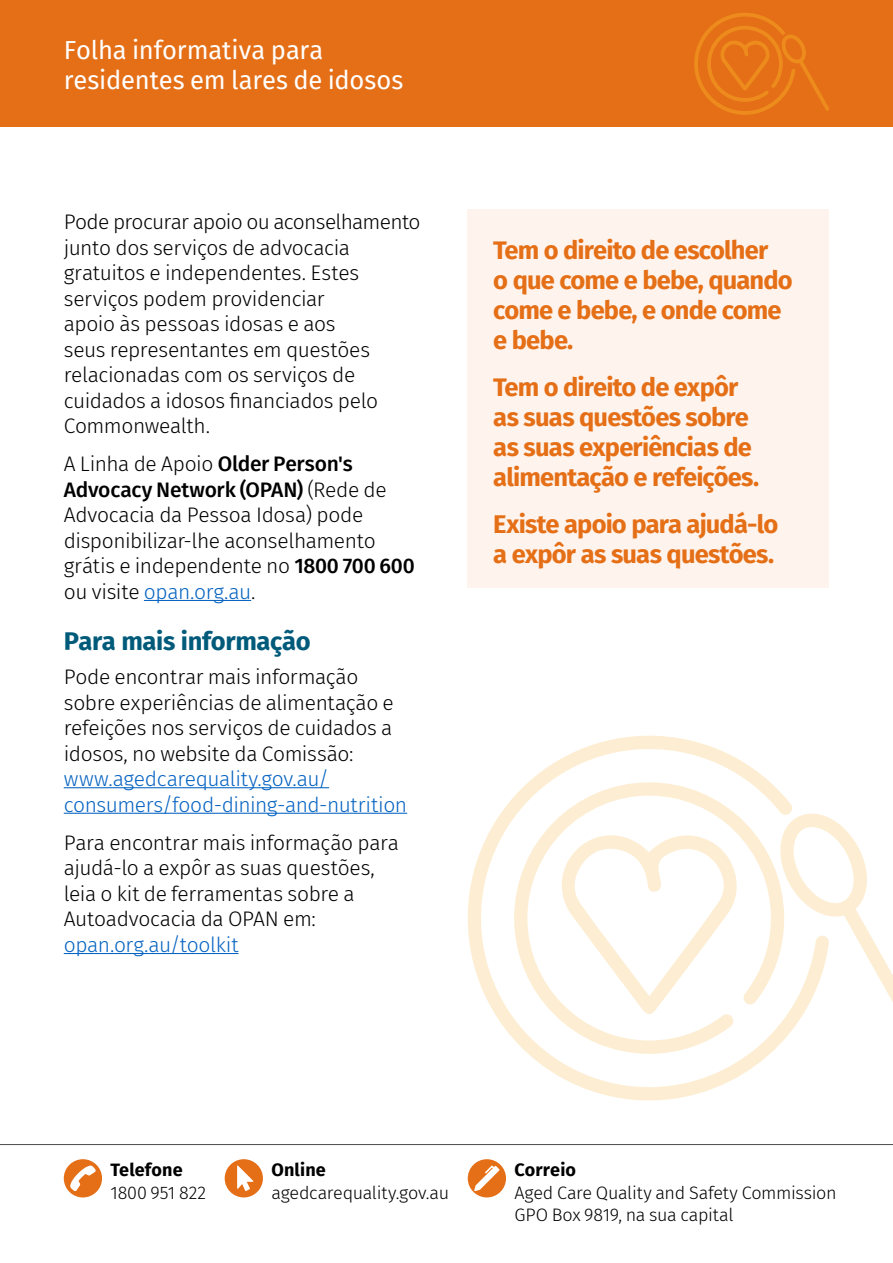
<style>
.page{position:relative;width:893px;height:1263px;background:#fff}
.page>*{position:absolute;margin:0;border:0;box-sizing:border-box;transform-origin:0 0}
.H3_consumer{font:700 25.5px/30px "Fira Sans";letter-spacing:-.035em;color:#e56f17}
.t1{font:25.5px/30px "Fira Sans";letter-spacing:-.005em;color:#fff}
.H3_consumer-2{font:700 25.5px "Fira Sans";letter-spacing:-.015em;color:#005a7a}
.Consumer_Body_text_1{font:300 21px/25.5px "Fira Sans";letter-spacing:-.02em;color:#000}
.Body_text{font:300 18px/22.5px "Fira Sans";letter-spacing:-.015em;color:#000}
.s1{font-weight:500}
.s2{color:#0563c1}
.s3{font-weight:700}
</style>
<div class="page">
<hr style="left:0;top:1144px;width:893px;height:1px;background:#4a4a49">
<div style="left:0;top:0;width:893px;height:127px;background:#e56f17"></div>
<svg style="left:694px;top:13px;width:135px;height:102px"></svg>
<svg style="left:468px;top:736px;width:324px;height:364px"></svg>
<svg style="left:779px;top:807px;width:114px;height:279px"></svg>
<hr style="left:144px;top:600px;width:107px;height:1px;background:#0563c1">
<hr style="left:64px;top:787px;width:265px;height:1px;background:#0563c1">
<hr style="left:64px;top:813px;width:343px;height:1px;background:#0563c1">
<hr style="left:64px;top:953px;width:174px;height:1px;background:#0563c1">
<div style="left:468px;top:209px;width:361px;height:379px;background:#fef4ed"></div>
<div style="left:64px;top:1159px;width:38px;height:38px;background:#e56f17;border-radius:50%"></div>
<svg style="left:70px;top:1165px;width:26px;height:26px"></svg>
<div style="left:225px;top:1159px;width:38px;height:38px;background:#e56f17;border-radius:50%"></div>
<svg style="left:237px;top:1165px;width:16px;height:26px"></svg>
<div style="left:468px;top:1159px;width:38px;height:38px;background:#e56f17;border-radius:50%"></div>
<svg style="left:474px;top:1165px;width:26px;height:26px"></svg>
<p class="t1" style="left:64px;top:34px;width:341px">Folha informativa para residentes em lares de idosos</p>
<p class="Consumer_Body_text_1" style="left:64px;top:209px;width:358px">Pode procurar apoio ou aconselhamento junto dos serviços de advocacia gratuitos e independentes. Estes serviços podem providenciar<br>apoio às pessoas idosas e aos<br>seus representantes em questões relacionadas com os serviços de cuidados a idosos financiados pelo<br>Commonwealth.</p>
<p class="Consumer_Body_text_1" style="left:64px;top:451px;width:353px">A Linha de Apoio <span class="s1">Older Person's<br>Advocacy Network (OPAN)</span> (Rede de<br>Advocacia da Pessoa Idosa) pode disponibilizar-lhe aconselhamento grátis e independente no <span class="s1">1800 700 600 </span>ou visite <span class="s2">opan.org.au</span>.</p>
<h3 class="H3_consumer-2" style="left:64px;top:620px;width:248px">Para mais informação</h3>
<p class="Consumer_Body_text_1" style="left:64px;top:664px;width:345px">Pode encontrar mais informação sobre experiências de alimentação e refeições nos serviços de cuidados a idosos, no website da Comissão: <span class="s2">www.agedcarequality.gov.au/ consumers/food-dining-and-nutrition</span></p>
<p class="Consumer_Body_text_1" style="left:64px;top:830px;width:337px">Para encontrar mais informação para ajudá-lo a expôr as suas questões, leia o kit de ferramentas sobre a<br>Autoadvocacia da OPAN em: <span class="s2">opan.org.au/toolkit</span></p>
<h3 class="H3_consumer" style="left:493px;top:233px;width:301px">Tem o direito de escolher<br>o que come e bebe, quando come e bebe, e onde come e bebe.</h3>
<h3 class="H3_consumer" style="left:493px;top:370px;width:267px">Tem o direito de expôr as suas questões sobre as suas experiências de alimentação e refeições.</h3>
<h3 class="H3_consumer" style="left:493px;top:507px;width:287px">Existe apoio para ajudá-lo a expôr as suas questões.</h3>
<p class="Body_text" style="left:111px;top:1158px;width:97px"><span class="s3">Telefone<br></span>1800 951 822</p>
<p class="Body_text" style="left:271px;top:1158px;width:179px"><span class="s3">Online </span>agedcarequality.gov.au</p>
<p class="Body_text" style="left:514px;top:1158px;width:324px"><span class="s3">Correio<br></span>Aged Care Quality and Safety Commission<br>GPO Box 9819, na sua capital</p>
</div>
